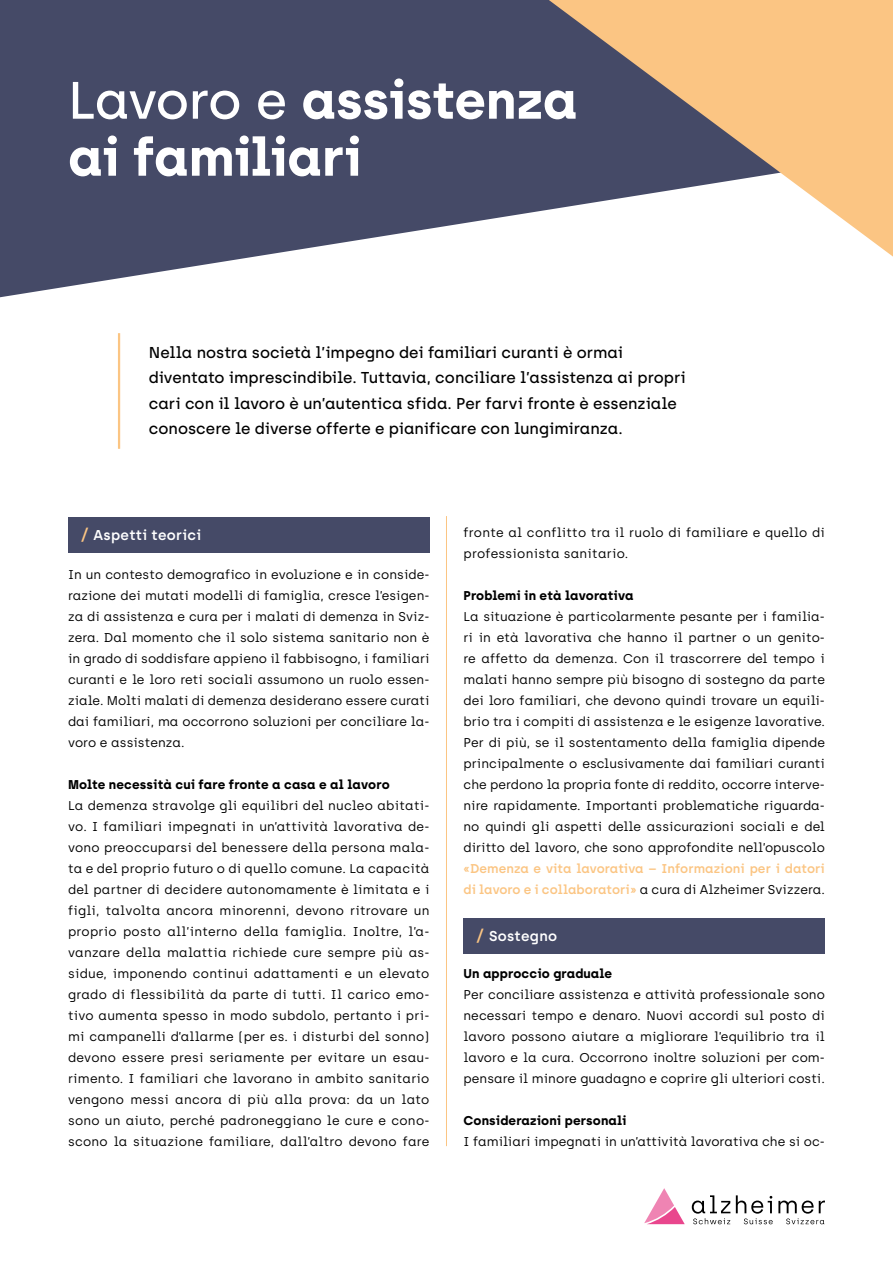
<style>
.page{position:relative;width:893px;height:1263px;background:#fff}
.page>*{position:absolute;margin:0;border:0;box-sizing:border-box;transform-origin:0 0}
.t1{font:700 52.5px/57px "Archia";letter-spacing:-.01em;color:#fff}
.t2{font:500 15.75px/25.5px "Archia";letter-spacing:-.005em;color:#000}
.t3{font:600 14.25px "Archia";letter-spacing:.02em;color:#fff}
.t4{font:12.75px/21px "Archia";letter-spacing:.005em;color:#000;text-align:justify}
.t5{font:700 12.75px "Archia";letter-spacing:.01em;color:#000}
.t6{font:600 12.75px/21px "Archia";letter-spacing:.005em;color:#fbc583}
.s1{font-weight:500}
.s2{font-size:16.5px;color:#fbc583}
.s3{font-weight:400;color:#000}
</style>
<div class="page">
<svg style="left:0;top:0;width:549px;height:297px;background:#60647d"></svg>
<svg style="left:549px;top:0;width:344px;height:257px;fill:#fbc583"></svg>
<svg style="left:644px;top:1188px;width:41px;height:36px"></svg>
<svg style="left:692px;top:1195px;width:38px;height:29px"></svg>
<svg style="left:736px;top:1195px;width:89px;height:29px"></svg>
<hr style="left:118px;top:333px;width:2px;height:116px;background:#fbc583">
<div style="left:68px;top:517px;width:361px;height:36px;background:#454a67"></div>
<div style="left:463px;top:918px;width:362px;height:35px;background:#454a67"></div>
<hr style="left:446px;top:516px;width:1px;height:630px;background:#fbc583">
<h1 class="t1" style="left:68px;top:71px;width:511px"><span class="s1">Lavoro e</span> assistenza ai familiari</h1>
<p class="t2" style="left:149px;top:339px;width:539px">Nella nostra società l’impegno dei familiari curanti è ormai diventato imprescindibile. Tuttavia, conciliare l’assistenza ai propri cari con il lavoro è un’autentica sfida. Per farvi fronte è essenziale conoscere le diverse offerte e pianificare con lungimiranza.</p>
<p class="t3" style="left:81px;top:526px;width:122px"><span class="s2">/</span> Aspetti teorici</p>
<p class="t4" style="left:68px;top:564px;width:363px">In un contesto demografico in evoluzione e in conside&shy;razione dei mutati modelli di famiglia, cresce l’esigen&shy;za di assistenza e cura per i malati di demenza in Sviz&shy;zera. Dal momento che il solo sistema sanitario non è in grado di soddisfare appieno il fabbisogno, i familiari curanti e le loro reti sociali assumono un ruolo essen&shy;ziale. Molti malati di demenza desiderano essere curati dai familiari, ma occorrono soluzioni per conciliare la&shy;voro e assistenza.</p>
<p class="t5" style="left:68px;top:777px;width:323px">Molte necessità cui fare fronte a casa e al lavoro</p>
<p class="t4" style="left:68px;top:795px;width:363px">La demenza stravolge gli equilibri del nucleo abitati&shy;vo. I familiari impegnati in un’attività lavorativa de&shy;vono preoccuparsi del benessere della persona mala&shy;ta e del proprio futuro o di quello comune. La capacità del partner di decidere autonomamente è limitata e i figli, talvolta ancora minorenni, devono ritrovare un proprio posto all’interno della famiglia. Inoltre, l’a&shy;vanzare della malattia richiede cure sempre più as&shy;sidue, imponendo continui adattamenti e un elevato grado di flessibilità da parte di tutti. Il carico emo&shy;tivo aumenta spesso in modo subdolo, pertanto i pri&shy;mi campanelli d’allarme (per es. i disturbi del sonno) devono essere presi seriamente per evitare un esau&shy;rimento. I familiari che lavorano in ambito sanitario vengono messi ancora di più alla prova: da un lato sono un aiuto, perché padroneggiano le cure e cono&shy;scono la situazione familiare, dall’altro devono fare</p>
<p class="t4" style="left:463px;top:522px;width:363px">fronte al conflitto tra il ruolo di familiare e quello di professionista sanitario.</p>
<p class="t5" style="left:463px;top:588px;width:172px">Problemi in età lavorativa</p>
<p class="t4" style="left:463px;top:606px;width:363px">La situazione è particolarmente pesante per i familia&shy;ri in età lavorativa che hanno il partner o un genito&shy;re affetto da demenza. Con il trascorrere del tempo i malati hanno sempre più bisogno di sostegno da parte dei loro familiari, che devono quindi trovare un equili&shy;brio tra i compiti di assistenza e le esigenze lavorative.<br>Per di più, se il sostentamento della famiglia dipende principalmente o esclusivamente dai familiari curanti che perdono la propria fonte di reddito, occorre interve&shy;nire rapidamente. Importanti problematiche riguarda&shy;no quindi gli aspetti delle assicurazioni sociali e del diritto del lavoro, che sono approfondite nell’opuscolo</p>
<p class="t6" style="left:463px;top:858px;width:363px">«Demenza e vita lavorativa – Informazioni per i datori di lavoro e i collaboratori» <span class="s3">a cura di Alzheimer Svizzera.</span></p>
<p class="t3" style="left:476px;top:927px;width:83px"><span class="s2">/</span> Sostegno</p>
<p class="t5" style="left:463px;top:966px;width:150px">Un approccio graduale</p>
<p class="t4" style="left:463px;top:984px;width:363px">Per conciliare assistenza e attività professionale sono necessari tempo e denaro. Nuovi accordi sul posto di lavoro possono aiutare a migliorare l’equilibrio tra il lavoro e la cura. Occorrono inoltre soluzioni per com&shy;pensare il minore guadagno e coprire gli ulteriori costi.</p>
<p class="t5" style="left:463px;top:1113px;width:165px">Considerazioni personali</p>
<p class="t4" style="left:463px;top:1131px;width:363px">I familiari impegnati in un’attività lavorativa che si oc-</p>
</div>
